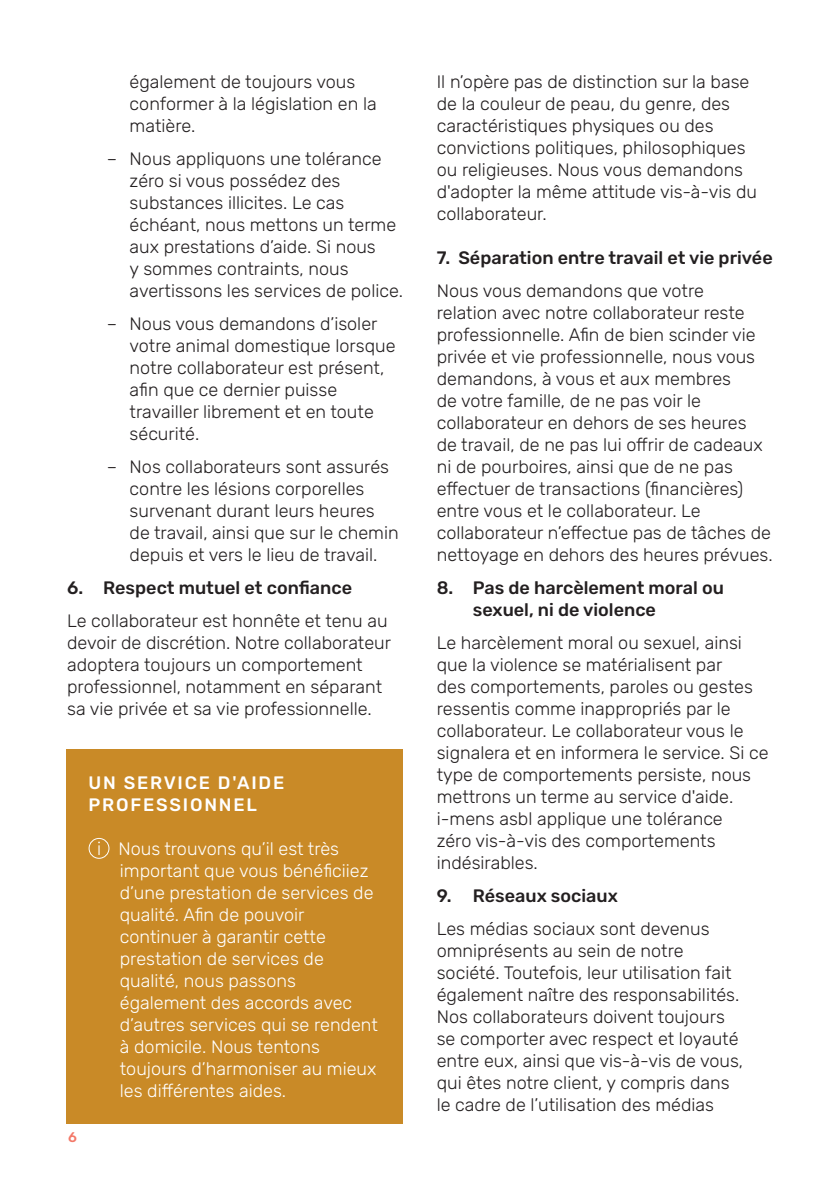
<style>
.page{position:relative;width:840px;height:1191px;background:#fff}
.page>*{position:absolute;margin:0;border:0;box-sizing:border-box;transform-origin:0 0}
.t1{font:300 18px/22px "Rubik";color:#231f20}
.t2{font:300 18px/22px "Rubik";color:#fff}
.t3{font:500 18px/22px "Rubik";color:#231f20}
.t4{font:500 18px/22px "Rubik";letter-spacing:.1em;color:#fff}
.t5{font:500 14px "Rubik";color:#f37868}
</style>
<div class="page">
<div style="left:66px;top:749px;width:337px;height:374px;background:#c98a27"></div>
<div style="left:89px;top:838px;width:20px;height:20px;border:1px solid #fff;border-radius:50%"></div>
<svg style="left:98px;top:841px;width:2px;height:14px"></svg>
<p class="t1" style="left:129px;top:71px;width:248px">également de toujours vous conformer à la législation en la matière.</p>
<p class="t1" style="left:129px;top:148px;width:275px;text-indent:-23px">– Nous appliquons une tolérance zéro si vous possédez des substances illicites. Le cas échéant, nous mettons un terme aux prestations d’aide. Si nous<br>y sommes contraints, nous avertissons les services de police.</p>
<p class="t1" style="left:129px;top:313px;width:267px;text-indent:-23px">– Nous vous demandons d’isoler votre animal domestique lorsque notre collaborateur est présent, afin que ce dernier puisse travailler librement et en toute sécurité.</p>
<p class="t1" style="left:129px;top:456px;width:270px;text-indent:-23px">– Nos collaborateurs sont assurés contre les lésions corporelles survenant durant leurs heures de travail, ainsi que sur le chemin depuis et vers le lieu de travail.</p>
<p class="t3" style="left:67px;top:577px;width:286px">6. Respect mutuel et confiance</p>
<p class="t1" style="left:67px;top:610px;width:325px">Le collaborateur est honnête et tenu au devoir de discrétion. Notre collaborateur adoptera toujours un comportement professionnel, notamment en séparant sa vie privée et sa vie professionnelle.</p>
<p class="t4" style="left:89px;top:772px;width:197px">UN SERVICE D'AIDE<br>PROFESSIONNEL</p>
<p class="t2" style="left:118px;top:838px;width:261px">Nous trouvons qu’il est très important que vous bénéficiiez d’une prestation de services de qualité. Afin de pouvoir continuer à garantir cette prestation de services de qualité, nous passons également des accords avec d’autres services qui se rendent à domicile. Nous tentons toujours d’harmoniser au mieux les différentes aides.</p>
<p class="t5" style="left:68px;top:1128px;width:10px">6</p>
<p class="t1" style="left:436px;top:71px;width:321px">Il n’opère pas de distinction sur la base de la couleur de peau, du genre, des caractéristiques physiques ou des convictions politiques, philosophiques ou religieuses. Nous vous demandons d'adopter la même attitude vis-à-vis du collaborateur.</p>
<p class="t3" style="left:436px;top:247px;width:337px">7. Séparation entre travail et vie privée</p>
<p class="t1" style="left:436px;top:280px;width:337px">Nous vous demandons que votre<br>relation avec notre collaborateur reste professionnelle. Afin de bien scinder vie privée et vie professionnelle, nous vous demandons, à vous et aux membres<br>de votre famille, de ne pas voir le collaborateur en dehors de ses heures<br>de travail, de ne pas lui offrir de cadeaux ni de pourboires, ainsi que de ne pas effectuer de transactions (financières) entre vous et le collaborateur. Le collaborateur n’effectue pas de tâches de nettoyage en dehors des heures prévues.</p>
<p class="t3" style="left:472px;top:577px;width:252px;text-indent:-36px">8. Pas de harcèlement moral ou sexuel, ni de violence</p>
<p class="t1" style="left:436px;top:632px;width:333px">Le harcèlement moral ou sexuel, ainsi que la violence se matérialisent par<br>des comportements, paroles ou gestes ressentis comme inappropriés par le collaborateur. Le collaborateur vous le signalera et en informera le service. Si ce type de comportements persiste, nous mettrons un terme au service d'aide. i-mens asbl applique une tolérance<br>zéro vis-à-vis des comportements indésirables.</p>
<p class="t3" style="left:436px;top:885px;width:182px">9. Réseaux sociaux</p>
<p class="t1" style="left:436px;top:918px;width:308px">Les médias sociaux sont devenus omniprésents au sein de notre société. Toutefois, leur utilisation fait également naître des responsabilités.<br>Nos collaborateurs doivent toujours se comporter avec respect et loyauté entre eux, ainsi que vis-à-vis de vous, qui êtes notre client, y compris dans le cadre de l’utilisation des médias</p>
</div>
